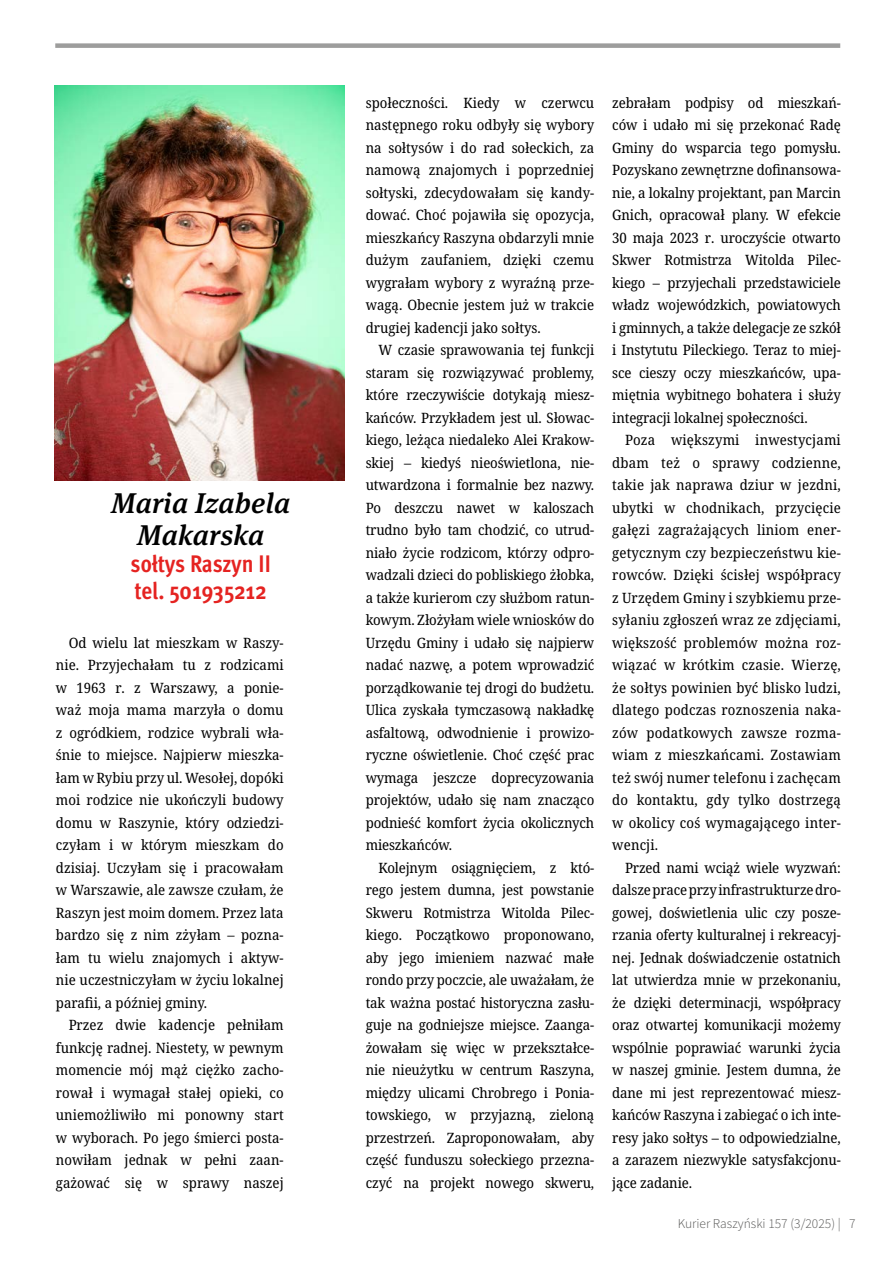
<style>
.page{position:relative;width:893px;height:1263px;background:#fff}
.page>*{position:absolute;margin:0;border:0;box-sizing:border-box;transform-origin:0 0}
.Tytuł_italic{font:italic 500 28.5px/31.5px "Meta Serif Pro";letter-spacing:.01em;color:#000;text-align:center}
.Tytuł_italic-2{font:700 condensed 24px/27px "Meta Pro";letter-spacing:-.005em;color:#e52321}
.Akapit_-_artykuł{font:semi-condensed 14.25px/22.5px "Noto Serif";letter-spacing:-.01em;color:#000;text-align:justify}
.t1{font:13.5px "Source Sans Variable";color:#575756}
</style>
<div class="page">
<div style="left:55px;top:43px;width:785px;height:5px;background:#9d9d9c"></div>
<img style="left:55px;top:85px;width:289px;height:395px">
<p class="Tytuł_italic" style="left:111px;top:486px;width:180px">Maria Izabela<br>Makarska</p>
<p class="Tytuł_italic-2" style="left:131px;top:548px;width:142px">sołtys Raszyn II tel. 501935212</p>
<p class="Akapit_-_artykuł" style="left:56px;top:632px;width:229px;text-indent:13px">Od wielu lat mieszkam w Raszy&shy;nie. Przyjechałam tu z rodzicami w 1963 r. z Warszawy, a ponie&shy;waż moja mama marzyła o domu z ogródkiem, rodzice wybrali wła&shy;śnie to miejsce. Najpierw mieszka&shy;łam w Rybiu przy ul. Wesołej, dopóki moi rodzice nie ukończyli budowy domu w Raszynie, który odziedzi&shy;czyłam i w którym mieszkam do dzisiaj. Uczyłam się i pracowałam w Warszawie, ale zawsze czułam, że Raszyn jest moim domem. Przez lata bardzo się z nim zżyłam – pozna&shy;łam tu wielu znajomych i aktyw&shy;nie uczestniczyłam w życiu lokalnej parafii, a później gminy.</p>
<p class="Akapit_-_artykuł" style="left:56px;top:1014px;width:229px;text-indent:13px">Przez dwie kadencje pełniłam funkcję radnej. Niestety, w pewnym momencie mój mąż ciężko zacho&shy;rował i wymagał stałej opieki, co uniemożliwiło mi ponowny start w wyborach. Po jego śmierci posta&shy;nowiłam jednak w pełni zaan&shy;gażować się w sprawy naszej</p>
<p class="Akapit_-_artykuł" style="left:366px;top:92px;width:230px">społeczności. Kiedy w czerwcu następnego roku odbyły się wybory na sołtysów i do rad sołeckich, za namową znajomych i poprzedniej sołtyski, zdecydowałam się kandy&shy;dować. Choć pojawiła się opozycja, mieszkańcy Raszyna obdarzyli mnie dużym zaufaniem, dzięki czemu wygrałam wybory z wyraźną prze&shy;wagą. Obecnie jestem już w trakcie drugiej kadencji jako sołtys.</p>
<p class="Akapit_-_artykuł" style="left:366px;top:339px;width:230px;text-indent:13px">W czasie sprawowania tej funkcji staram się rozwiązywać problemy, które rzeczywiście dotykają miesz&shy;kańców. Przykładem jest ul. Słowac&shy;kiego, leżąca niedaleko Alei Krakow&shy;skiej – kiedyś nieoświetlona, nie&shy;utwardzona i formalnie bez nazwy.<br>Po deszczu nawet w kaloszach trudno było tam chodzić, co utrud&shy;niało życie rodzicom, którzy odpro&shy;wadzali dzieci do pobliskiego żłobka, a także kurierom czy służbom ratun&shy;kowym. Złożyłam wiele wniosków do Urzędu Gminy i udało się najpierw nadać nazwę, a potem wprowadzić porządkowanie tej drogi do budżetu.<br>Ulica zyskała tymczasową nakładkę asfaltową, odwodnienie i prowizo&shy;ryczne oświetlenie. Choć część prac wymaga jeszcze doprecyzowania projektów, udało się nam znacząco podnieść komfort życia okolicznych mieszkańców.</p>
<p class="Akapit_-_artykuł" style="left:366px;top:857px;width:230px;text-indent:13px">Kolejnym osiągnięciem, z któ&shy;rego jestem dumna, jest powstanie Skweru Rotmistrza Witolda Pilec&shy;kiego. Początkowo proponowano, aby jego imieniem nazwać małe rondo przy poczcie, ale uważałam, że tak ważna postać historyczna zasłu&shy;guje na godniejsze miejsce. Zaanga&shy;żowałam się więc w przekształce&shy;nie nieużytku w centrum Raszyna, między ulicami Chrobrego i Ponia&shy;towskiego, w przyjazną, zieloną przestrzeń. Zaproponowałam, aby część funduszu sołeckiego przezna&shy;czyć na projekt nowego skweru,</p>
<p class="Akapit_-_artykuł" style="left:612px;top:92px;width:230px">zebrałam podpisy od mieszkań&shy;ców i udało mi się przekonać Radę Gminy do wsparcia tego pomysłu.<br>Pozyskano zewnętrzne dofinansowa&shy;nie, a lokalny projektant, pan Marcin Gnich, opracował plany. W efekcie 30 maja 2023 r. uroczyście otwarto Skwer Rotmistrza Witolda Pilec&shy;kiego – przyjechali przedstawiciele władz wojewódzkich, powiatowych i gminnych, a także delegacje ze szkół i Instytutu Pileckiego. Teraz to miej&shy;sce cieszy oczy mieszkańców, upa&shy;miętnia wybitnego bohatera i służy integracji lokalnej społeczności.</p>
<p class="Akapit_-_artykuł" style="left:612px;top:429px;width:230px;text-indent:13px">Poza większymi inwestycjami dbam też o sprawy codzienne, takie jak naprawa dziur w jezdni, ubytki w chodnikach, przycięcie gałęzi zagrażających liniom ener&shy;getycznym czy bezpieczeństwu kie&shy;rowców. Dzięki ścisłej współpracy z Urzędem Gminy i szybkiemu prze&shy;syłaniu zgłoszeń wraz ze zdjęciami, większość problemów można roz&shy;wiązać w krótkim czasie. Wierzę, że sołtys powinien być blisko ludzi, dlatego podczas roznoszenia naka&shy;zów podatkowych zawsze rozma&shy;wiam z mieszkańcami. Zostawiam też swój numer telefonu i zachęcam do kontaktu, gdy tylko dostrzegą w okolicy coś wymagającego inter&shy;wencji.</p>
<p class="Akapit_-_artykuł" style="left:612px;top:857px;width:230px;text-indent:13px">Przed nami wciąż wiele wyzwań: dalsze prace przy infrastrukturze dro&shy;gowej, doświetlenia ulic czy posze&shy;rzania oferty kulturalnej i rekreacyj&shy;nej. Jednak doświadczenie ostatnich lat utwierdza mnie w przekonaniu, że dzięki determinacji, współpracy oraz otwartej komunikacji możemy wspólnie poprawiać warunki życia w naszej gminie. Jestem dumna, że dane mi jest reprezentować miesz&shy;kańców Raszyna i zabiegać o ich inte&shy;resy jako sołtys – to odpowiedzialne, a zarazem niezwykle satysfakcjonu&shy;jące zadanie.</p>
<p class="t1" style="left:678px;top:1215px;width:179px">Kurier Raszyński 157 (3/2025) | 7</p>
</div>
